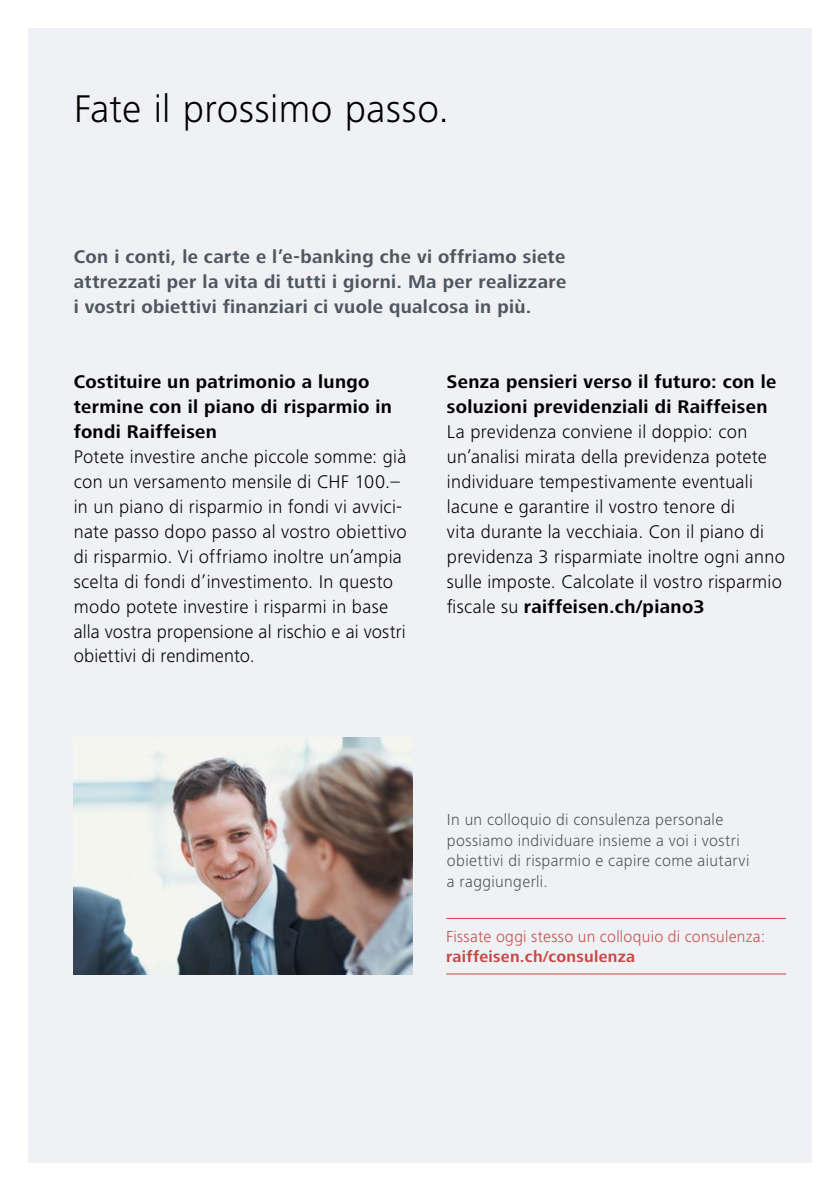
<style>
.page{position:relative;width:840px;height:1191px;background:#fff}
.page>*{position:absolute;margin:0;border:0;box-sizing:border-box;transform-origin:0 0}
.t1{font:300 40px "Frutiger Next LT";letter-spacing:.01em;color:#000}
.t2{font:300 19px/25px "Frutiger Next LT";letter-spacing:.015em;color:#000}
.t3{font:700 19px/25px "Frutiger Next LT";letter-spacing:.02em;color:#4e5660;text-align:justify}
.t4{font:700 19px/25px "Frutiger Next LT";letter-spacing:.02em;color:#000}
.t5{font:300 16.4px/20.4px "Frutiger Next LT";letter-spacing:.02em;color:#4f5356}
.t6{font:300 16.4px "Frutiger Next LT";letter-spacing:.015em;color:#c84a48}
.t7{font:700 16.4px "Frutiger Next LT";letter-spacing:.02em;color:#c84a48}
.s1{font-weight:700}
</style>
<div class="page">
<div style="left:28px;top:28px;width:783px;height:1134px;background:#f0f1f4"></div>
<hr style="left:446px;top:918px;width:339px;height:1px;background:#c84a48">
<hr style="left:446px;top:973px;width:339px;height:1px;background:#c84a48">
<img style="left:74px;top:737px;width:338px;height:237px">
<h1 class="t1" style="left:74px;top:86px;width:376px">Fate il prossimo passo.</h1>
<p class="t3" style="left:74px;top:244px;width:493px">Con i conti, le carte e l’e-banking che vi offriamo siete attrezzati per la vita di tutti i giorni. Ma per realizzare i vostri obiettivi finanziari ci vuole qualcosa in più.</p>
<p class="t4" style="left:74px;top:369px;width:319px">Costituire un patrimonio a lungo termine con il piano di risparmio in fondi Raiffeisen</p>
<p class="t2" style="left:74px;top:444px;width:334px">Potete investire anche piccole somme: già con un versamento mensile di CHF 100.– in un piano di risparmio in fondi vi avvici&shy;nate passo dopo passo al vostro obiettivo di risparmio. Vi offriamo inoltre un’ampia scelta di fondi d’investimento. In questo modo potete investire i risparmi in base alla vostra propensione al rischio e ai vostri obiettivi di rendimento.</p>
<p class="t4" style="left:446px;top:369px;width:331px">Senza pensieri verso il futuro: con le soluzioni previdenziali di Raiffeisen</p>
<p class="t2" style="left:446px;top:419px;width:339px">La previdenza conviene il doppio: con un’analisi mirata della previdenza potete individuare tempestivamente eventuali lacune e garantire il vostro tenore di<br>vita durante la vecchiaia. Con il piano di previdenza 3 risparmiate inoltre ogni anno sulle imposte. Calcolate il vostro risparmio fiscale su <span class="s1">raiffeisen.ch/piano3</span></p>
<p class="t5" style="left:446px;top:810px;width:304px">In un colloquio di consulenza personale possiamo individuare insieme a voi i vostri obiettivi di risparmio e capire come aiutarvi a raggiungerli.</p>
<p class="t6" style="left:446px;top:927px;width:320px">Fissate oggi stesso un colloquio di consulenza:</p>
<p class="t7" style="left:446px;top:947px;width:190px">raiffeisen.ch/consulenza</p>
</div>
